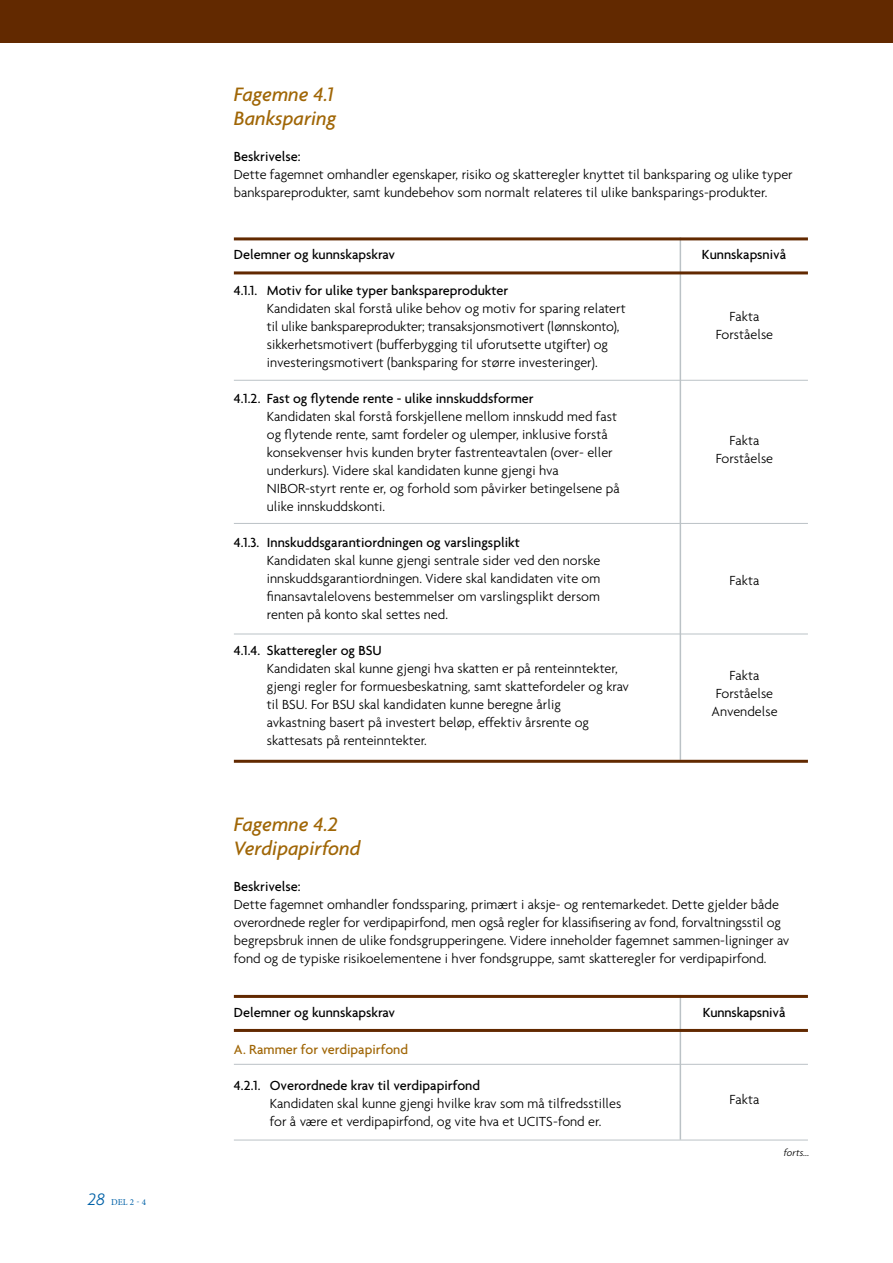
<style>
.page{position:relative;width:893px;height:1263px;background:#fff}
.page>*{position:absolute;margin:0;border:0;box-sizing:border-box;transform-origin:0 0}
.t1{font:italic 500 21px/24px "Agenda";color:#a06606}
.t2{font:300 14.25px/18px "Agenda";color:#000}
.t3{font:500 14.25px "Agenda";color:#000}
.t4{font:500 14.25px "Agenda";color:#a06606}
.t5{font:italic 300 10.5px "Agenda";color:#000}
.t6{font:9px "Minion Pro";color:#0061a7}
.s1{font-family:"Agenda";font-weight:300;font-style:italic;font-size:18px}
</style>
<div class="page">
<div style="left:0;top:0;width:893px;height:43px;background:#622900"></div>
<hr style="left:680px;top:237px;width:1px;height:523px;background:#bbc2c6">
<hr style="left:234px;top:237px;width:574px;height:3px;background:#622900">
<hr style="left:234px;top:271px;width:574px;height:3px;background:#622900">
<hr style="left:234px;top:760px;width:574px;height:3px;background:#622900">
<hr style="left:234px;top:380px;width:574px;height:1px;background:#bbc2c6">
<hr style="left:234px;top:523px;width:574px;height:1px;background:#bbc2c6">
<hr style="left:234px;top:634px;width:574px;height:1px;background:#bbc2c6">
<hr style="left:680px;top:995px;width:1px;height:145px;background:#bbc2c6">
<hr style="left:234px;top:995px;width:574px;height:3px;background:#622900">
<hr style="left:234px;top:1029px;width:574px;height:3px;background:#622900">
<hr style="left:234px;top:1140px;width:574px;height:1px;background:#bbc2c6">
<hr style="left:234px;top:1064px;width:574px;height:1px;background:#bbc2c6">
<p class="t6" style="left:88px;top:1195px;width:60px"><span class="s1">28</span> DEL 2 - 4</p>
<h1 class="t1" style="left:234px;top:82px;width:104px">Fagemne 4.1<br>Banksparing</h1>
<p class="t3" style="left:234px;top:148px;width:68px">Beskrivelse:</p>
<p class="t2" style="left:234px;top:165px;width:560px">Dette fagemnet omhandler egenskaper, risiko og skatteregler knyttet til banksparing og ulike typer bankspareprodukter, samt kundebehov som normalt relateres til ulike banksparings-produkter.</p>
<p class="t3" style="left:234px;top:245px;width:163px">Delemner og kunnskapskrav</p>
<p class="t3" style="left:702px;top:245px;width:86px">Kunnskapsnivå</p>
<p class="t3" style="left:234px;top:282px;width:276px">4.1.1. Motiv for ulike typer bankspareprodukter</p>
<p class="t2" style="left:267px;top:299px;width:360px">Kandidaten skal forstå ulike behov og motiv for sparing relatert til ulike bankspareprodukter; transaksjonsmotivert (lønnskonto), sikkerhetsmotivert (bufferbygging til uforutsette utgifter) og investeringsmotivert (banksparing for større investeringer).</p>
<p class="t3" style="left:234px;top:390px;width:301px">4.1.2. Fast og flytende rente - ulike innskuddsformer</p>
<p class="t2" style="left:267px;top:407px;width:354px">Kandidaten skal forstå forskjellene mellom innskudd med fast og flytende rente, samt fordeler og ulemper, inklusive forstå konsekvenser hvis kunden bryter fastrenteavtalen (over- eller underkurs). Videre skal kandidaten kunne gjengi hva NIBOR-styrt rente er, og forhold som påvirker betingelsene på ulike innskuddskonti.</p>
<p class="t3" style="left:234px;top:534px;width:288px">4.1.3. Innskuddsgarantiordningen og varslingsplikt</p>
<p class="t2" style="left:267px;top:551px;width:335px;text-align:justify">Kandidaten skal kunne gjengi sentrale sider ved den norske innskuddsgarantiordningen. Videre skal kandidaten vite om finansavtalelovens bestemmelser om varslingsplikt dersom renten på konto skal settes ned.</p>
<p class="t3" style="left:234px;top:642px;width:149px">4.1.4. Skatteregler og BSU</p>
<p class="t2" style="left:267px;top:659px;width:364px">Kandidaten skal kunne gjengi hva skatten er på renteinntekter, gjengi regler for formuesbeskatning, samt skattefordeler og krav til BSU. For BSU skal kandidaten kunne beregne årlig<br>avkastning basert på investert beløp, effektiv årsrente og skattesats på renteinntekter.</p>
<p class="t2" style="left:716px;top:307px;width:59px;text-align:center">Fakta<br>Forståelse</p>
<p class="t2" style="left:716px;top:431px;width:59px;text-align:center">Fakta<br>Forståelse</p>
<p class="t2" style="left:730px;top:571px;width:31px">Fakta</p>
<p class="t2" style="left:711px;top:666px;width:68px;text-align:center">Fakta<br>Forståelse<br>Anvendelse</p>
<h1 class="t1" style="left:234px;top:812px;width:128px">Fagemne 4.2<br>Verdipapirfond</h1>
<p class="t3" style="left:234px;top:878px;width:68px">Beskrivelse:</p>
<p class="t2" style="left:234px;top:895px;width:557px">Dette fagemnet omhandler fondssparing, primært i aksje- og rentemarkedet. Dette gjelder både overordnede regler for verdipapirfond, men også regler for klassifisering av fond, forvaltningsstil og begrepsbruk innen de ulike fondsgrupperingene. Videre inneholder fagemnet sammen-ligninger av fond og de typiske risikoelementene i hver fondsgruppe, samt skatteregler for verdipapirfond.</p>
<p class="t3" style="left:234px;top:1004px;width:163px">Delemner og kunnskapskrav</p>
<p class="t3" style="left:703px;top:1004px;width:84px">Kunnskapsnivå</p>
<p class="t4" style="left:234px;top:1040px;width:176px">A. Rammer for verdipapirfond</p>
<p class="t3" style="left:234px;top:1076px;width:248px">4.2.1. Overordnede krav til verdipapirfond</p>
<p class="t2" style="left:270px;top:1094px;width:353px">Kandidaten skal kunne gjengi hvilke krav som må tilfredsstilles for å være et verdipapirfond, og vite hva et UCITS-fond er.</p>
<p class="t2" style="left:730px;top:1090px;width:31px">Fakta</p>
<p class="t5" style="left:784px;top:1147px;width:27px">forts...</p>
</div>
